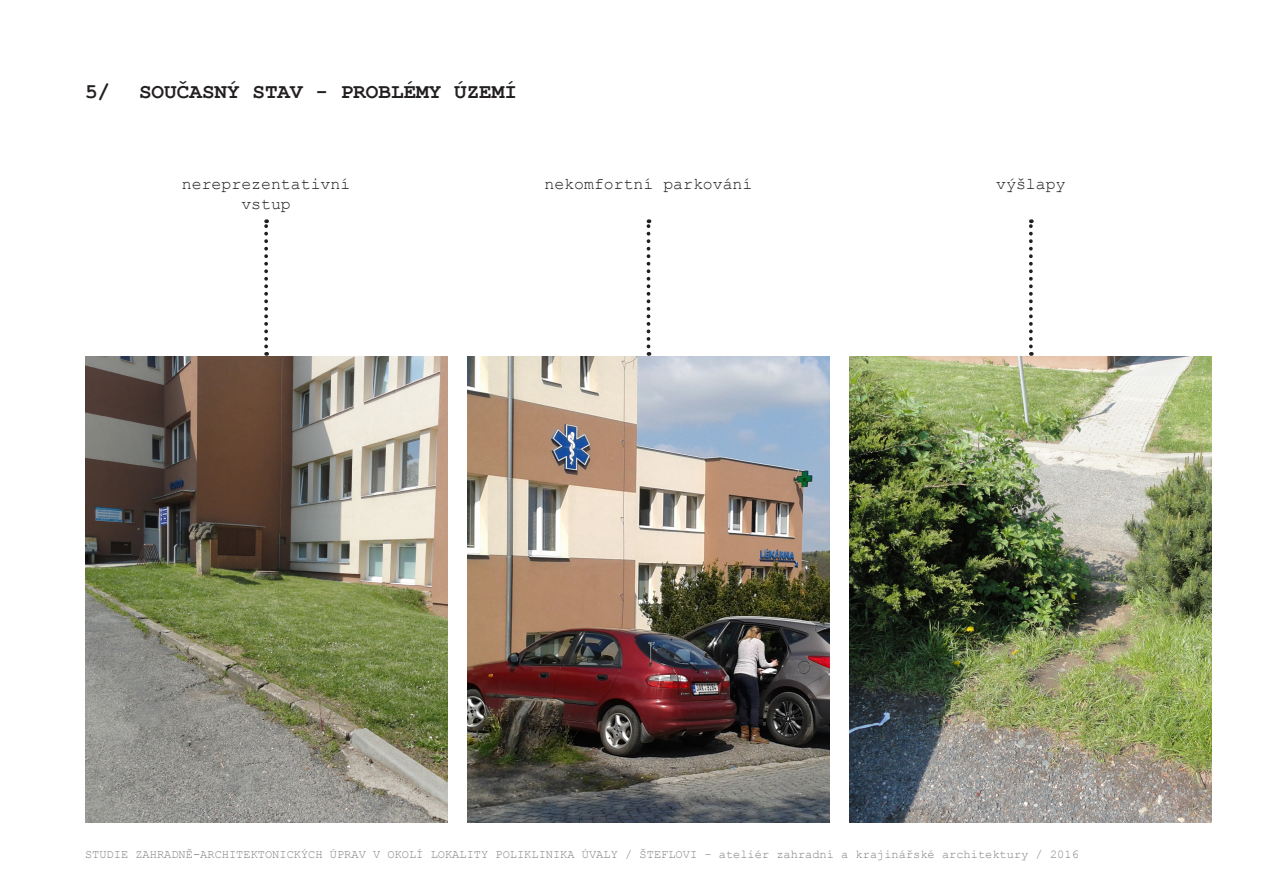
<style>
.page{position:relative;width:1263px;height:893px;background:#fff}
.page>*{position:absolute;margin:0;border:0;box-sizing:border-box;transform-origin:0 0}
.t1{font:700 21px "Courier New";color:#231f20}
.t2{font:16.5px/19.8px "Courier New";color:#231f20;text-align:center}
.t3{font:12px "Courier New";color:#808285}
</style>
<div class="page">
<img style="left:467px;top:356px;width:362px;height:467px">
<img style="left:850px;top:356px;width:362px;height:467px">
<svg style="left:264px;top:219px;width:4px;height:127px"></svg>
<svg style="left:647px;top:219px;width:3px;height:127px"></svg>
<svg style="left:1029px;top:219px;width:4px;height:127px"></svg>
<img style="left:85px;top:356px;width:362px;height:467px">
<p class="t1" style="left:85px;top:79px;width:27px">5/</p>
<p class="t1" style="left:139px;top:79px;width:380px">SOUČASNÝ STAV - PROBLÉMY ÚZEMÍ</p>
<p class="t2" style="left:182px;top:173px;width:170px">nereprezentativní vstup</p>
<p class="t2" style="left:544px;top:173px;width:209px">nekomfortní parkování</p>
<p class="t2" style="left:996px;top:173px;width:71px">výšlapy</p>
<p class="t3" style="left:85px;top:847px;width:995px">STUDIE ZAHRADNĚ-ARCHITEKTONICKÝCH ÚPRAV V OKOLÍ LOKALITY POLIKLINIKA ÚVALY / ŠTEFLOVI – ateliér zahradní a krajinářské architektury / 2016</p>
</div>
